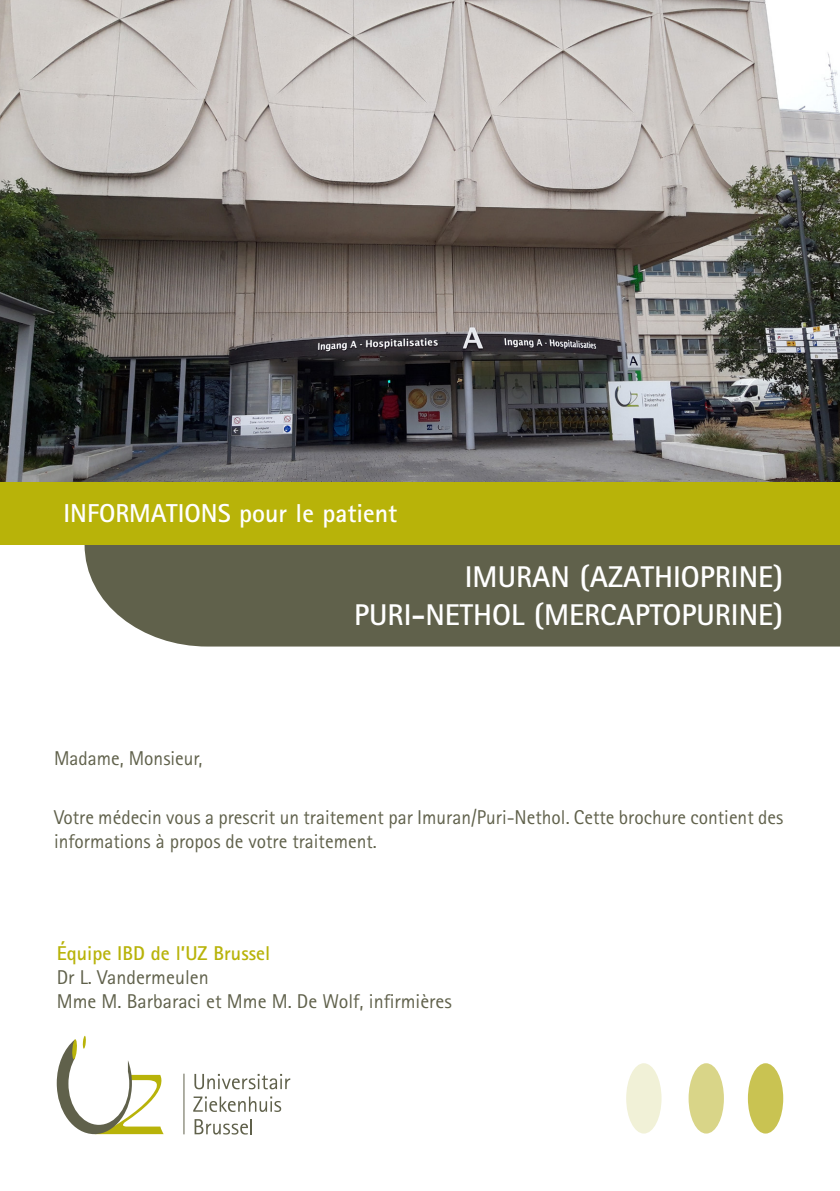
<style>
.page{position:relative;width:840px;height:1191px;background:#fff}
.page>*{position:absolute;margin:0;border:0;box-sizing:border-box;transform-origin:0 0}
.Normaal{font:700 30px "Rotis Sans Serif Std";color:#fff}
.Normaal-2{font:700 26px "Rotis Sans Serif Std";color:#fff}
.tabel_titel{font:20px/24px "Rotis Sans Serif Std";color:#60614b}
.tabel_titel-2{font:700 20px "Rotis Sans Serif Std";color:#b8b309}
</style>
<div class="page">
<img style="left:0;top:0;width:839px;height:482px">
<div style="left:84px;top:544px;width:755px;height:102px;background:#60614b"></div>
<div style="left:0;top:482px;width:839px;height:62px;background:#b8b309"></div>
<div style="left:747px;top:1063px;width:35px;height:70px;background:#c9c352;border-radius:50%"></div>
<div style="left:688px;top:1063px;width:35px;height:70px;background:#d9d588;border-radius:50%"></div>
<div style="left:625px;top:1063px;width:36px;height:70px;background:#f1f1d7;border-radius:50%"></div>
<svg style="left:57px;top:1035px;width:106px;height:99px"></svg>
<hr style="left:183px;top:1073px;width:1px;height:61px;background:#60614b">
<svg style="left:194px;top:1074px;width:96px;height:15px"></svg>
<svg style="left:193px;top:1096px;width:88px;height:16px"></svg>
<svg style="left:194px;top:1119px;width:58px;height:15px"></svg>
<p class="Normaal-2" style="left:63px;top:497px;width:335px">INFORMATIONS pour le patient</p>
<p class="tabel_titel" style="left:54px;top:746px;width:150px">Madame, Monsieur,</p>
<p class="Normaal" style="left:464px;top:557px;width:320px">IMURAN (AZATHIOPRINE)</p>
<p class="Normaal" style="left:354px;top:595px;width:430px">PURI-NETHOL (MERCAPTOPURINE)</p>
<p class="tabel_titel" style="left:54px;top:805px;width:730px">Votre médecin vous a prescrit un traitement par Imuran/Puri-Nethol. Cette brochure contient des informations à propos de votre traitement.</p>
<p class="tabel_titel-2" style="left:57px;top:941px;width:215px">Équipe IBD de l’UZ Brussel</p>
<p class="tabel_titel" style="left:57px;top:965px;width:153px">Dr L. Vandermeulen</p>
<p class="tabel_titel" style="left:57px;top:989px;width:396px">Mme M. Barbaraci et Mme M. De Wolf, infirmières</p>
</div>
